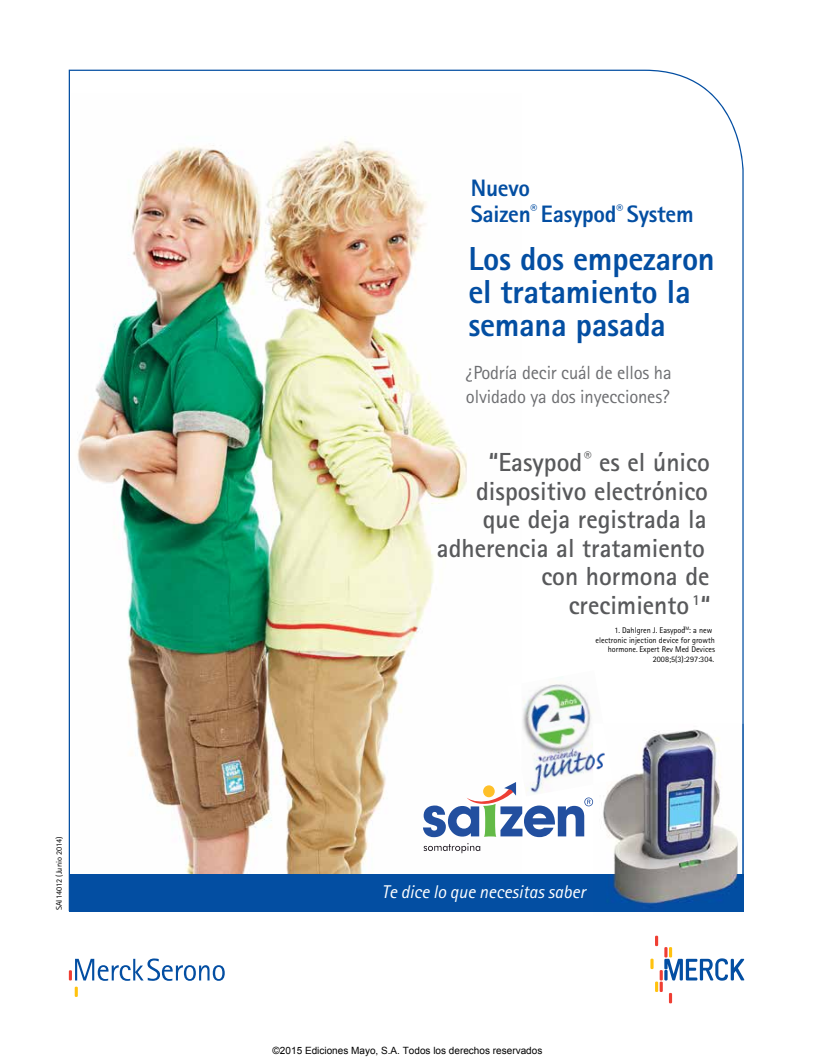
<style>
.page{position:relative;width:815px;height:1063px;background:#fff}
.page>*{position:absolute;margin:0;border:0;box-sizing:border-box;transform-origin:0 0}
.t1{font:800 33.38px/33.4px "Agfa Rotis Sans Serif";letter-spacing:-.01em;color:#034ea2}
.t2{font:700 26.12px/28.5px "Agfa Rotis Sans Serif";color:#58595b;text-align:right}
.t3{font:800 23.75px/26.1px "Agfa Rotis Sans Serif";letter-spacing:-.01em;color:#034ea2}
.t4{font:19px/23.8px "Agfa Rotis Sans Serif";letter-spacing:-.01em;color:#6d6e71}
.t5{font:italic 18.5px "Agfa Rotis Sans Serif";color:#fff}
.t6{font:10px "Arial";color:#000}
.t7{font:8.38px "Agfa Rotis Sans Serif";color:#000}
.t8{font:8.12px "Agfa Rotis Sans Serif";color:#000}
</style>
<div class="page">
<img style="left:69px;top:70px;width:675px;height:804px">
<div style="left:69px;top:874px;width:675px;height:37px;background:#034ea2"></div>
<svg style="left:650px;top:959px;width:4px;height:10px"></svg>
<svg style="left:655px;top:936px;width:90px;height:67px"></svg>
<svg style="left:75px;top:987px;width:3px;height:10px"></svg>
<svg style="left:69px;top:958px;width:156px;height:23px"></svg>
<img style="left:593px;top:911px;width:151px;height:1px">
<img style="left:593px;top:724px;width:151px;height:150px">
<img style="left:613px;top:874px;width:125px;height:30px">
<svg style="left:423px;top:782px;width:170px;height:55px"></svg>
<div style="left:483px;top:785px;width:12px;height:12px;background:#fec029;border-radius:50%"></div>
<svg style="left:424px;top:843px;width:56px;height:10px"></svg>
<img style="left:521px;top:670px;width:82px;height:126px">
<img style="left:507px;top:683px;width:14px;height:86px">
<img style="left:593px;top:724px;width:20px;height:60px">
<p class="t8" style="left:54px;top:910px;width:75px;rotate:-90deg">SAI14012 (Junio 2014)</p>
<p class="t3" style="left:471px;top:174px;width:224px">Nuevo<br>Saizen<sup>®</sup> Easypod<sup>®</sup> System</p>
<p class="t1" style="left:468px;top:241px;width:248px">Los dos empezaron el tratamiento la semana pasada</p>
<p class="t4" style="left:466px;top:360px;width:207px">¿Podría decir cuál de ellos ha olvidado ya dos inyecciones?</p>
<p class="t2" style="left:437px;top:447px;width:275px">“Easypod<sup>®</sup> es el único dispositivo electrónico que deja registrada la adherencia al tratamiento con hormona de crecimiento <sup>1</sup>“</p>
<p class="t7" style="left:614px;top:625px;width:99px">1. Dahlgren J. Easypod<sup>TM</sup>: a new</p>
<p class="t7" style="left:596px;top:635px;width:121px">electronic injection device for growth</p>
<p class="t7" style="left:608px;top:644px;width:109px">hormone. Expert Rev Med Devices</p>
<p class="t7" style="left:653px;top:654px;width:63px">2008;5(3):297:304.</p>
<p class="t5" style="left:382px;top:880px;width:205px">Te dice lo que necesitas saber</p>
<p class="t6" style="left:273px;top:1044px;width:271px">©2015 Ediciones Mayo, S.A. Todos los derechos reservados</p>
</div>
